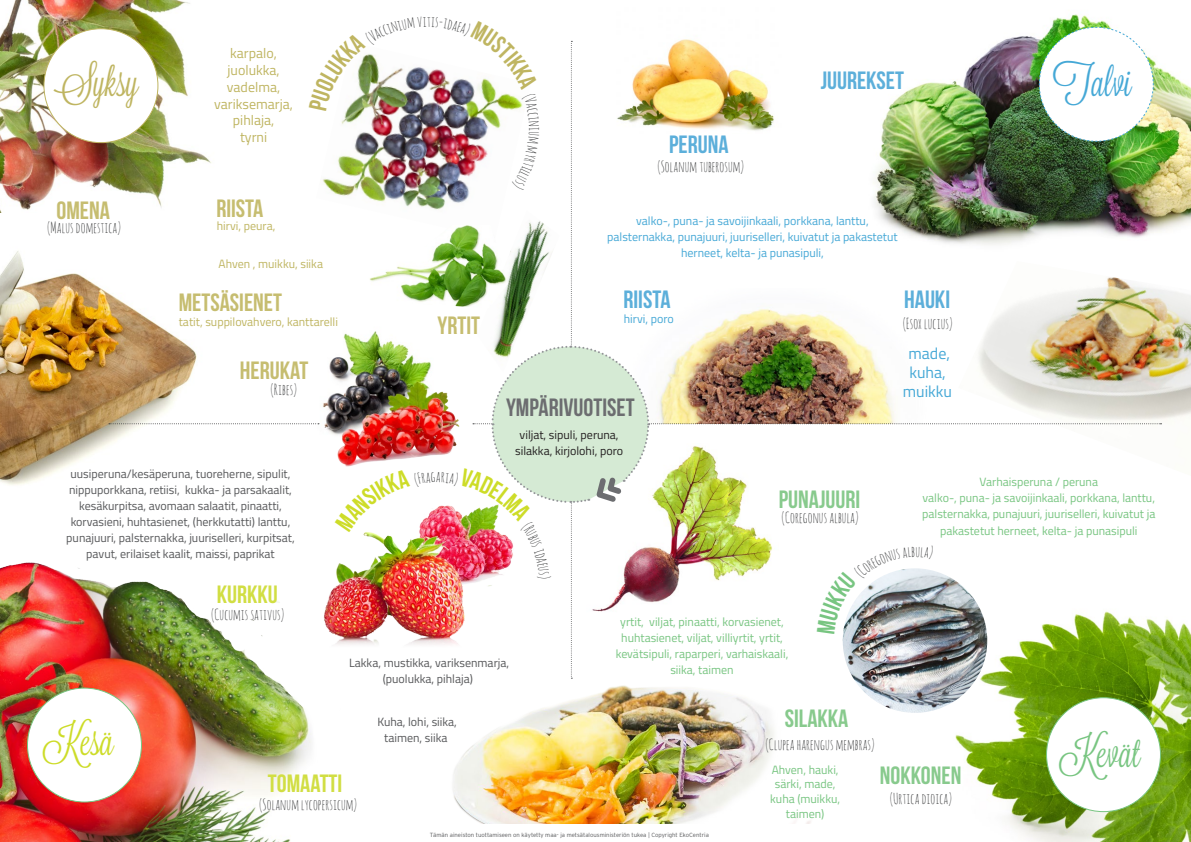
<style>
.page{position:relative;width:1191px;height:842px;background:#fff}
.page>*{position:absolute;margin:0;border:0;box-sizing:border-box;transform-origin:0 0}
.t1{font:40px "Lavanderia";color:#78c581}
.t2{font:40px "Lavanderia";color:#bfb561}
.t3{font:40px "Lavanderia";color:#45a8d6}
.t4{font:40px "Lavanderia";color:#cddc28}
.t5{font:25px "Bebas Neue";color:#c6bd70}
.t6{font:25px "Bebas Neue";color:#5cafda}
.t7{font:25px "Bebas Neue";color:#88ca8d}
.t8{font:25px "Bebas Neue";color:#d1de43}
.t9{font:25px "Bebas Neue";color:#6c6d70}
.t10{font:16px/19.2px "Titillium Web";color:#45a8d6;text-align:center}
.t11{font:15px "Amatic SC";color:#414243}
.t12{font:14px/16.8px "Titillium Web";color:#bfb561;text-align:center}
.t13{font:12px/16px "Titillium Web";color:#57585a;text-align:center}
.t14{font:12px/16.3px "Titillium Web";color:#78c581;text-align:center}
.t15{font:12px/16px "Titillium Web";color:#45a8d6;text-align:center}
.t16{font:12px "Titillium Web";color:#bfb561}
.t17{font:12px/16px "Titillium Web";color:#231f20;text-align:center}
.t18{font:300 6px "Interstate";color:#57585a}
</style>
<div class="page">
<img style="left:453px;top:685px;width:358px;height:138px">
<img style="left:1071px;top:14px;width:120px;height:217px">
<img style="left:0;top:562px;width:312px;height:280px">
<img style="left:0;top:251px;width:109px;height:234px">
<img style="left:0;top:0;width:190px;height:213px">
<img style="left:955px;top:619px;width:236px;height:223px">
<div style="left:44px;top:29px;width:114px;height:114px;background:#fff;border-radius:50%"></div>
<div style="left:27px;top:688px;width:114px;height:114px;background:#fff;border-radius:50%"></div>
<div style="left:1046px;top:698px;width:114px;height:114px;background:#fff;border-radius:50%"></div>
<img style="left:1161px;top:290px;width:30px;height:135px">
<img style="left:854px;top:679px;width:133px;height:34px">
<img style="left:109px;top:17px;width:1052px;height:662px">
<h1 class="t2" style="left:54px;top:59px;width:87px">Syksy</h1>
<h2 class="t5" style="left:56px;top:196px;width:55px">OMENA</h2>
<p class="t11" style="left:47px;top:217px;width:75px">(Malus domestica)</p>
<p class="t12" style="left:214px;top:44px;width:80px">karpalo, juolukka, vadelma, variksemarja, pihlaja,<br>tyrni</p>
<h2 class="t5" style="left:216px;top:195px;width:49px">RIISTA</h2>
<p class="t16" style="left:217px;top:217px;width:60px">hirvi, peura,</p>
<p class="t16" style="left:218px;top:255px;width:106px">Ahven , muikku, siika</p>
<h2 class="t5" style="left:179px;top:289px;width:105px">METSÄSIENET</h2>
<p class="t16" style="left:179px;top:313px;width:161px">tatit, suppilovahvero, kanttarelli</p>
<h2 class="t5" style="left:240px;top:356px;width:70px">HERUKAT</h2>
<p class="t11" style="left:270px;top:380px;width:28px">(Ribes)</p>
<p class="t13" style="left:66px;top:465px;width:230px">uusiperuna/kesäperuna, tuoreherne, sipulit, nippuporkkana, retiisi, kukka- ja parsakaalit, kesäkurpitsa, avomaan salaatit, pinaatti, korvasieni, huhtasienet, (herkkutatti) lanttu, punajuuri, palsternakka, juuriselleri, kurpitsat, pavut, erilaiset kaalit, maissi, paprikat</p>
<h2 class="t8" style="left:217px;top:581px;width:62px">KURKKU</h2>
<p class="t11" style="left:211px;top:605px;width:75px">(Cucumis sativus)</p>
<h2 class="t5" style="left:437px;top:312px;width:44px">YRTIT</h2>
<h2 class="t6" style="left:669px;top:131px;width:61px">PERUNA</h2>
<p class="t11" style="left:657px;top:157px;width:88px">(Solanum tuberosum)</p>
<h2 class="t6" style="left:820px;top:67px;width:85px">JUUREKSET</h2>
<p class="t15" style="left:607px;top:212px;width:292px">valko-, puna- ja savoijinkaali, porkkana, lanttu, palsternakka, punajuuri, juuriselleri, kuivatut ja pakastetut herneet, kelta- ja punasipuli,</p>
<h2 class="t6" style="left:623px;top:286px;width:49px">RIISTA</h2>
<p class="t15" style="left:624px;top:310px;width:51px">hirvi, poro</p>
<h2 class="t9" style="left:506px;top:394px;width:130px">YMPÄRIVUOTISET</h2>
<p class="t17" style="left:515px;top:426px;width:109px">viljat, sipuli, peruna, silakka, kirjolohi, poro</p>
<h2 class="t6" style="left:904px;top:286px;width:47px">HAUKI</h2>
<p class="t11" style="left:902px;top:314px;width:51px">(Esox lucius)</p>
<h3 class="t10" style="left:903px;top:343px;width:51px">made, kuha, muikku</h3>
<h1 class="t3" style="left:1053px;top:59px;width:80px">Talvi</h1>
<h2 class="t7" style="left:779px;top:485px;width:83px">PUNAJUURI</h2>
<p class="t11" style="left:781px;top:508px;width:79px">(Coregonus albula)</p>
<p class="t14" style="left:922px;top:473px;width:234px">Varhaisperuna / peruna<br>valko-, puna- ja savoijinkaali, porkkana, lanttu, palsternakka, punajuuri, juuriselleri, kuivatut ja pakastetut herneet, kelta- ja punasipuli</p>
<p class="t13" style="left:349px;top:654px;width:161px">Lakka, mustikka, variksenmarja, (puolukka, pihlaja)</p>
<p class="t14" style="left:616px;top:613px;width:174px;line-height:16px">yrtit, viljat, pinaatti, korvasienet, huhtasienet, viljat, villiyrtit, yrtit, kevätsipuli, raparperi, varhaiskaali, siika, taimen</p>
<h1 class="t4" style="left:44px;top:718px;width:71px">Kesä</h1>
<h2 class="t8" style="left:268px;top:769px;width:76px">TOMAATTI</h2>
<p class="t11" style="left:259px;top:795px;width:99px">(Solanum lycopersicum)</p>
<p class="t13" style="left:377px;top:713px;width:81px">Kuha, lohi, siika, taimen, siika</p>
<p class="t18" style="left:430px;top:831px;width:281px">Tämän aineiston tuottamiseen on käytetty maa- ja metsätalousministeriön tukea | Copyright EkoCentria</p>
<h2 class="t7" style="left:784px;top:705px;width:65px">SILAKKA</h2>
<p class="t11" style="left:765px;top:734px;width:111px">(Clupea harengus membras)</p>
<p class="t14" style="left:770px;top:762px;width:71px;line-height:14.4px">Ahven, hauki, särki, made, kuha (muikku,</p>
<p class="t14" style="left:786px;top:805px;width:40px">taimen)</p>
<h2 class="t7" style="left:879px;top:761px;width:83px">NOKKONEN</h2>
<p class="t11" style="left:889px;top:789px;width:64px">(Urtica dioica)</p>
<h1 class="t1" style="left:1060px;top:729px;width:82px">Kevät</h1>
</div>
